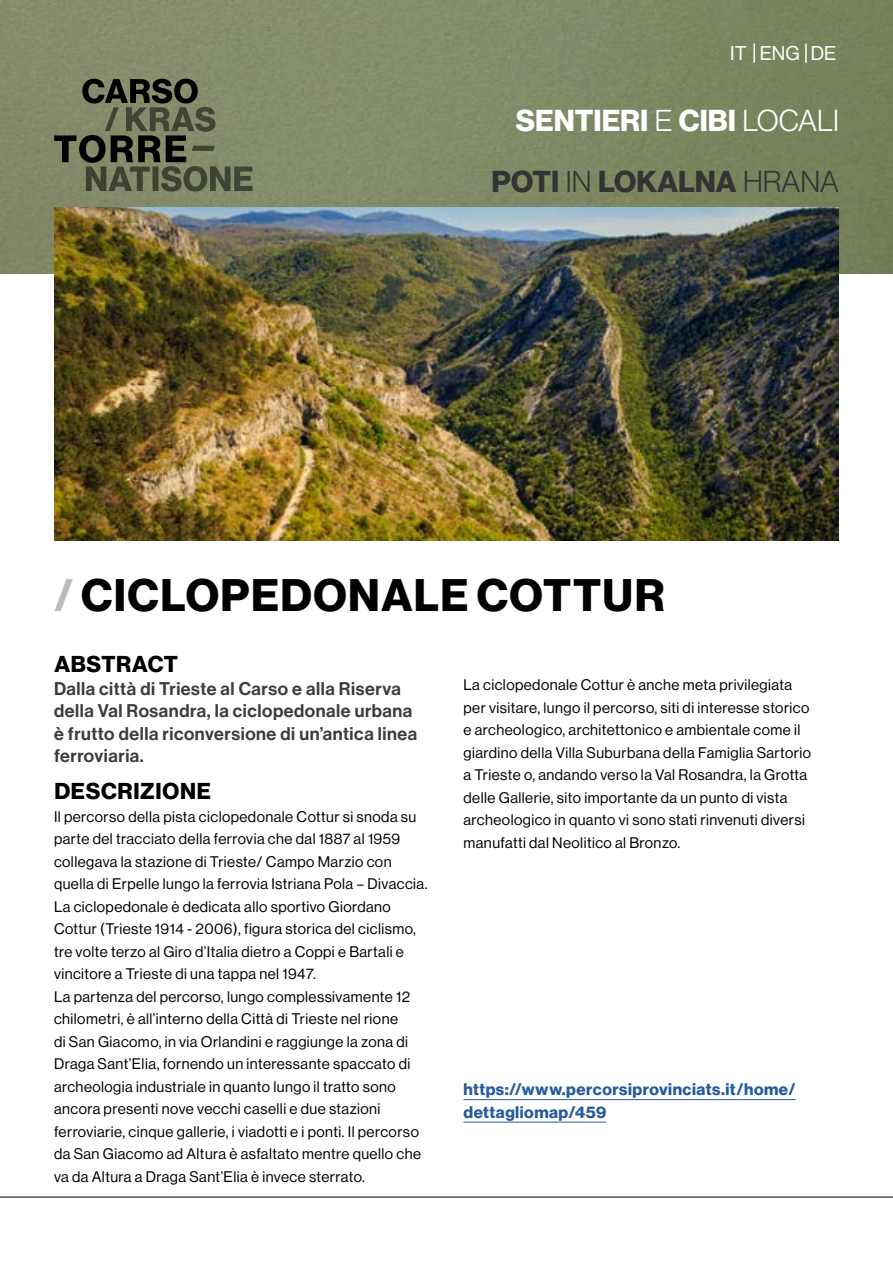
<style>
.page{position:relative;width:893px;height:1263px;background:#fff}
.page>*{position:absolute;margin:0;border:0;box-sizing:border-box;transform-origin:0 0}
.t1{font:700 44.55px "Neue Haas Display";letter-spacing:.03em;color:#000}
.t2{font:700 29.7px/60.8px "Neue Haas Display";color:#fff;text-align:right}
.t3{font:700 22.5px "Neue Haas Display";letter-spacing:.03em;color:#000}
.t4{font:19.5px "Neue Haas Display";color:#fff}
.t5{font:18px/22.5px "Neue Haas Display Mediu";letter-spacing:.03em;color:#3c3c3b}
.t6{font:700 16.5px/22.5px "Neue Haas Display";letter-spacing:.03em;color:#275b9b}
.t7{font:15px/22.5px "Neue Haas Display";letter-spacing:.03em;color:#000}
.s1{font-weight:300}
.s2{color:#333}
.s3{font-weight:300;color:#333}
.s4{color:#bababa}
</style>
<div class="page">
<img style="left:0;top:0;width:893px;height:273px">
<img style="left:54px;top:207px;width:785px;height:334px">
<hr style="left:463px;top:1099px;width:333px;height:1px;background:#275b9b">
<hr style="left:463px;top:1122px;width:143px;height:1px;background:#275b9b">
<hr style="left:0;top:1197px;width:893px;height:1px;background:#020203">
<svg style="left:54px;top:79px;width:199px;height:113px;background:#646950"></svg>
<svg style="left:753px;top:44px;width:2px;height:19px"></svg>
<svg style="left:805px;top:44px;width:2px;height:19px"></svg>
<h3 class="t4" style="left:730px;top:42px;width:108px">IT ENG DE</h3>
<h2 class="t2" style="left:492px;top:91px;width:349px">SENTIERI <span class="s1">E</span> CIBI <span class="s1">LOCALI<br></span><span class="s2">POTI</span> <span class="s3">IN</span> <span class="s2">LOKALNA</span> <span class="s3">HRANA</span></h2>
<h1 class="t1" style="left:54px;top:569px;width:612px"><span class="s4">/</span> CICLOPEDONALE COTTUR</h1>
<h3 class="t3" style="left:54px;top:651px;width:125px">ABSTRACT</h3>
<p class="t5" style="left:54px;top:677px;width:365px">Dalla città di Trieste al Carso e alla Riserva della Val Rosandra, la ciclopedonale urbana è frutto della riconversione di un’antica linea ferroviaria.</p>
<h3 class="t3" style="left:54px;top:778px;width:158px">DESCRIZIONE</h3>
<p class="t7" style="left:54px;top:805px;width:375px">Il percorso della pista ciclopedonale Cottur si snoda su parte del tracciato della ferrovia che dal 1887 al 1959 collegava la stazione di Trieste/ Campo Marzio con quella di Erpelle lungo la ferrovia Istriana Pola – Divaccia.<br>La ciclopedonale è dedicata allo sportivo Giordano Cottur (Trieste 1914 - 2006), figura storica del ciclismo, tre volte terzo al Giro d’Italia dietro a Coppi e Bartali e vincitore a Trieste di una tappa nel 1947.<br>La partenza del percorso, lungo complessivamente 12 chilometri, è all’interno della Città di Trieste nel rione<br>di San Giacomo, in via Orlandini e raggiunge la zona di Draga Sant’Elia, fornendo un interessante spaccato di archeologia industriale in quanto lungo il tratto sono ancora presenti nove vecchi caselli e due stazioni ferroviarie, cinque gallerie, i viadotti e i ponti. Il percorso da San Giacomo ad Altura è asfaltato mentre quello che va da Altura a Draga Sant’Elia è invece sterrato.</p>
<p class="t7" style="left:463px;top:674px;width:349px">La ciclopedonale Cottur è anche meta privilegiata per visitare, lungo il percorso, siti di interesse storico e archeologico, architettonico e ambientale come il giardino della Villa Suburbana della Famiglia Sartorio a Trieste o, andando verso la Val Rosandra, la Grotta delle Gallerie, sito importante da un punto di vista archeologico in quanto vi sono stati rinvenuti diversi manufatti dal Neolitico al Bronzo.</p>
<p class="t6" style="left:463px;top:1078px;width:334px">https://www.percorsiprovinciats.it/home/ dettagliomap/459</p>
</div>
